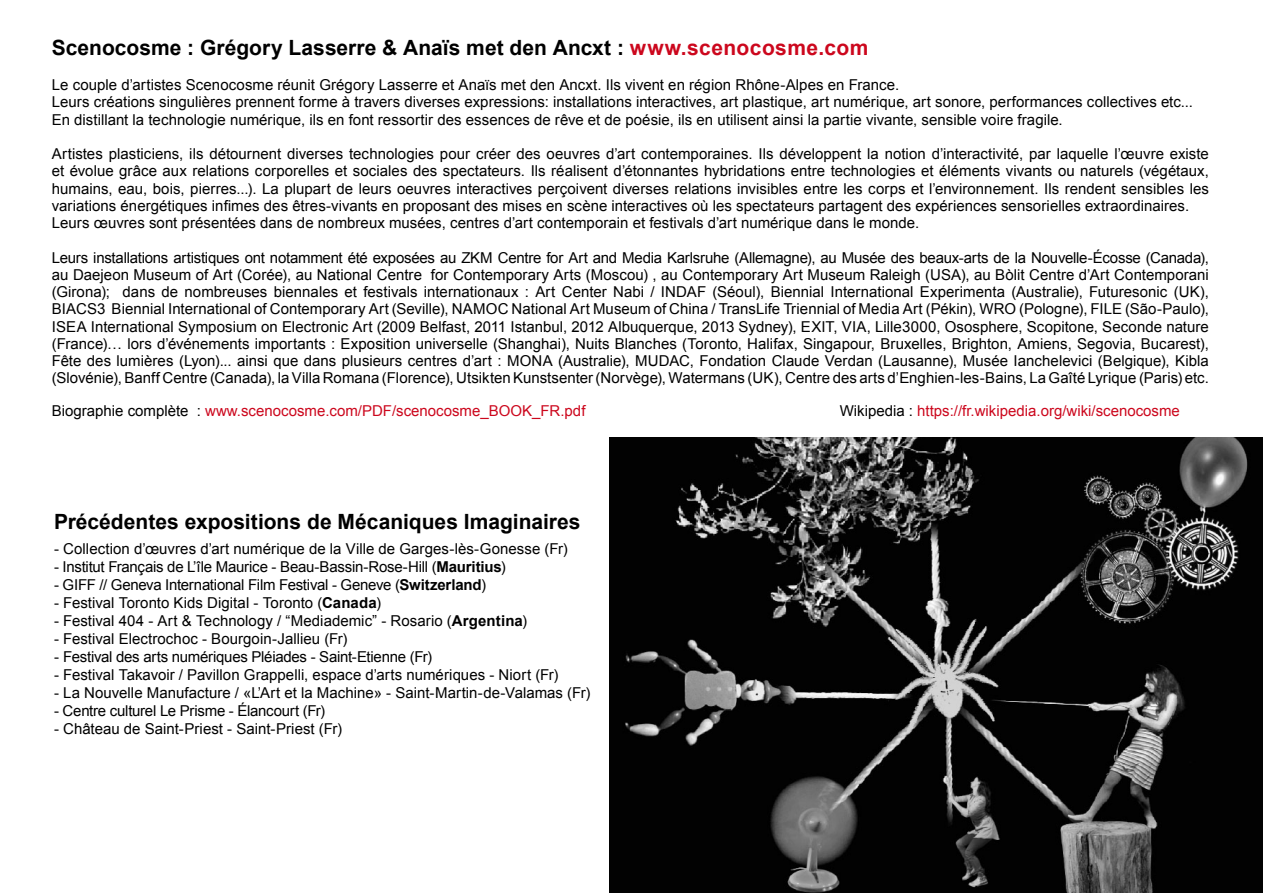
<style>
.page{position:relative;width:1263px;height:893px;background:#fff}
.page>*{position:absolute;margin:0;border:0;box-sizing:border-box;transform-origin:0 0}
.t1{font:700 21px "Arial";color:#000}
.t2{font:15px/17.2px "Arial";color:#000}
.t3{font:15px "Arial";letter-spacing:-.02em;color:#000}
.t4{font:15px "Arial";color:#cc071d}
.s1{color:#cc071d}
.s2{color:#000}
.s3{font-weight:700}
</style>
<div class="page">
<img style="left:609px;top:438px;width:654px;height:455px">
<p class="t1" style="left:52px;top:33px;width:818px">Scenocosme : Grégory Lasserre &amp; Anaïs met den Ancxt : <span class="s1">www.scenocosme.com</span></p>
<p class="t2" style="left:52px;top:76px;width:849px">Le couple d’artistes Scenocosme réunit Grégory Lasserre et Anaïs met den Ancxt. Ils vivent en région Rhône-Alpes en France.</p>
<p class="t2" style="left:52px;top:94px;width:1142px">Leurs créations singulières prennent forme à travers diverses expressions: installations interactives, art plastique, art numérique, art sonore, performances collectives etc...</p>
<p class="t2" style="left:52px;top:111px;width:1012px">En distillant la technologie numérique, ils en font ressortir des essences de rêve et de poésie, ils en utilisent ainsi la partie vivante, sensible voire fragile.</p>
<p class="t2" style="left:52px;top:145px;width:1159px;text-align:justify">Artistes plasticiens, ils détournent diverses technologies pour créer des oeuvres d’art contemporaines. Ils développent la notion d’interactivité, par laquelle l’œuvre existe et évolue grâce aux relations corporelles et sociales des spectateurs. Ils réalisent d’étonnantes hybridations entre technologies et éléments vivants ou naturels (végétaux, humains, eau, bois, pierres...). La plupart de leurs oeuvres interactives perçoivent diverses relations invisibles entre les corps et l’environnement. Ils rendent sensibles les variations énergétiques infimes des êtres-vivants en proposant des mises en scène interactives où les spectateurs partagent des expériences sensorielles extraordinaires.</p>
<p class="t2" style="left:52px;top:214px;width:869px">Leurs œuvres sont présentées dans de nombreux musées, centres d’art contemporain et festivals d’art numérique dans le monde.</p>
<p class="t2" style="left:52px;top:249px;width:1158px">Leurs installations artistiques ont notamment été exposées au ZKM Centre for Art and Media Karlsruhe (Allemagne), au Musée des beaux-arts de la Nouvelle-Écosse (Canada),</p>
<p class="t2" style="left:52px;top:266px;width:1158px">au Daejeon Museum of Art (Corée), au National Centre for Contemporary Arts (Moscou) , au Contemporary Art Museum Raleigh (USA), au Bòlit Centre d’Art Contemporani (Girona); dans de nombreuses biennales et festivals internationaux : Art Center Nabi / INDAF (Séoul), Biennial International Experimenta (Australie), Futuresonic (UK),</p>
<p class="t2" style="left:52px;top:301px;width:1158px">BIACS3 Biennial International of Contemporary Art (Seville), NAMOC National Art Museum of China / TransLife Triennial of Media Art (Pékin), WRO (Pologne), FILE (São-Paulo),</p>
<p class="t2" style="left:52px;top:318px;width:1158px">ISEA International Symposium on Electronic Art (2009 Belfast, 2011 Istanbul, 2012 Albuquerque, 2013 Sydney), EXIT, VIA, Lille3000, Ososphere, Scopitone, Seconde nature (France)… lors d’événements importants : Exposition universelle (Shanghai), Nuits Blanches (Toronto, Halifax, Singapour, Bruxelles, Brighton, Amiens, Segovia, Bucarest),</p>
<p class="t2" style="left:52px;top:352px;width:1158px">Fête des lumières (Lyon)... ainsi que dans plusieurs centres d’art : MONA (Australie), MUDAC, Fondation Claude Verdan (Lausanne), Musée Ianchelevici (Belgique), Kibla (Slovénie), Banff Centre (Canada), la Villa Romana (Florence), Utsikten Kunstsenter (Norvège), Watermans (UK), Centre des arts d’Enghien-les-Bains, La Gaîté Lyrique (Paris) etc.</p>
<p class="t4" style="left:52px;top:400px;width:535px"><span class="s2">Biographie complète :</span> www.scenocosme.com/PDF/scenocosme_BOOK_FR.pdf</p>
<p class="t4" style="left:840px;top:400px;width:342px"><span class="s2">Wikipedia :</span> https://fr.wikipedia.org/wiki/scenocosme</p>
<p class="t1" style="left:54px;top:507px;width:528px">Précédentes expositions de Mécaniques Imaginaires</p>
<p class="t2" style="left:54px;top:540px;width:515px">- Collection d’œuvres d’art numérique de la Ville de Garges-lès-Gonesse (Fr)</p>
<p class="t3" style="left:54px;top:557px;width:453px">- Institut Français de L’île Maurice - Beau-Bassin-Rose-Hill (<span class="s3">Mauritius</span>)</p>
<p class="t3" style="left:54px;top:575px;width:434px">- GIFF // Geneva International Film Festival - Geneve (<span class="s3">Switzerland</span>)</p>
<p class="t2" style="left:54px;top:594px;width:329px">- Festival Toronto Kids Digital - Toronto (<span class="s3">Canada</span>)</p>
<p class="t2" style="left:54px;top:612px;width:475px">- Festival 404 - Art &amp; Technology / “Mediademic” - Rosario (<span class="s3">Argentina</span>)</p>
<p class="t2" style="left:54px;top:630px;width:295px">- Festival Electrochoc - Bourgoin-Jallieu (Fr)</p>
<p class="t3" style="left:54px;top:647px;width:380px">- Festival des arts numériques Pléiades - Saint-Etienne (Fr)</p>
<p class="t2" style="left:54px;top:666px;width:506px">- Festival Takavoir / Pavillon Grappelli, espace d’arts numériques - Niort (Fr)</p>
<p class="t2" style="left:54px;top:684px;width:538px">- La Nouvelle Manufacture / «L’Art et la Machine» - Saint-Martin-de-Valamas (Fr)</p>
<p class="t3" style="left:54px;top:701px;width:273px">- Centre culturel Le Prisme - Élancourt (Fr)</p>
<p class="t2" style="left:54px;top:720px;width:290px">- Château de Saint-Priest - Saint-Priest (Fr)</p>
</div>
